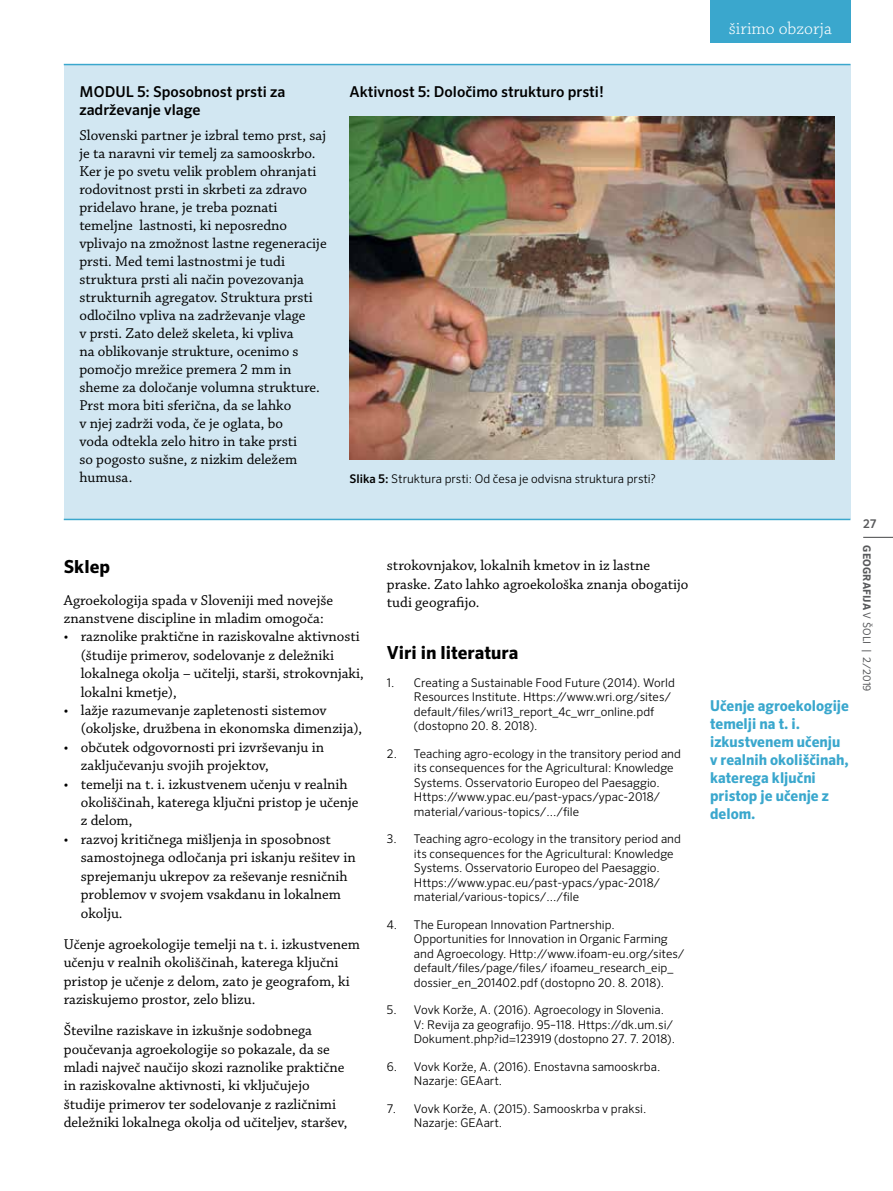
<style>
.page{position:relative;width:893px;height:1191px;background:#fff}
.page>*{position:absolute;margin:0;border:0;box-sizing:border-box;transform-origin:0 0}
.t1{font:700 18px "Sero Pro";color:#000}
.t2{font:300 18px "Chaparral Pro";color:#fff}
.t3{font:15px/18.5px "Chaparral Pro";color:#000}
.t4{font:700 15px/18px "Sero Pro";color:#3aa7cd;scale:.96 1}
.t5{font:500 15px/18px "Sero Pro";color:#000}
.t6{font:300 12px/14.5px "Sero Pro";color:#000}
.t7{font:500 12px "Sero Pro";color:#58595b}
.t8{font:10.5px "Sero Pro";letter-spacing:.005em;color:#58595b}
.s1{font-weight:500}
.s2{font-weight:700}
</style>
<div class="page">
<div style="left:64px;top:64px;width:786px;height:455px;background:#d2e7f2"></div>
<hr style="left:64px;top:519px;width:786px;height:1px;background:#3aa7cd">
<hr style="left:64px;top:64px;width:786px;height:1px;background:#3aa7cd">
<img style="left:350px;top:117px;width:485px;height:342px">
<hr style="left:863px;top:537px;width:30px;height:1px;background:#58595b">
<div style="left:710px;top:0;width:141px;height:43px;background:#3aa7cd"></div>
<p class="t5" style="left:79px;top:83px;width:208px;text-indent:58px">5: Sposobnost prsti za zadrževanje vlage</p>
<p class="t3" style="left:79px;top:126px;width:249px;line-height:18px">Slovenski partner je izbral temo prst, saj je ta naravni vir temelj za samooskrbo.<br>Ker je po svetu velik problem ohranjati rodovitnost prsti in skrbeti za zdravo pridelavo hrane, je treba poznati temeljne lastnosti, ki neposredno vplivajo na zmožnost lastne regeneracije prsti. Med temi lastnostmi je tudi struktura prsti ali način povezovanja strukturnih agregatov. Struktura prsti odločilno vpliva na zadrževanje vlage<br>v prsti. Zato delež skeleta, ki vpliva<br>na oblikovanje strukture, ocenimo s pomočjo mrežice premera 2 mm in sheme za določanje volumna strukture.<br>Prst mora biti sferična, da se lahko<br>v njej zadrži voda, če je oglata, bo<br>voda odtekla zelo hitro in take prsti<br>so pogosto sušne, z nizkim deležem humusa.</p>
<p class="t5" style="left:79px;top:83px;width:26px">Modul</p>
<p class="t5" style="left:350px;top:83px;width:256px">Aktivnost 5: Določimo strukturo prsti!</p>
<p class="t6" style="left:350px;top:471px;width:308px"><span class="s1">Slika 5:</span> Struktura prsti: Od česa je odvisna struktura prsti?</p>
<p class="t1" style="left:64px;top:556px;width:48px">Sklep</p>
<p class="t3" style="left:64px;top:591px;width:271px">Agroekologija spada v Sloveniji med novejše znanstvene discipline in mladim omogoča:</p>
<p class="t3" style="left:81px;top:628px;width:285px;text-indent:-17px">• raznolike praktične in raziskovalne aktivnosti (študije primerov, sodelovanje z deležniki lokalnega okolja – učitelji, starši, strokovnjaki, lokalni kmetje),</p>
<p class="t3" style="left:81px;top:701px;width:283px;text-indent:-17px">• lažje razumevanje zapletenosti sistemov (okoljske, družbena in ekonomska dimenzija),</p>
<p class="t3" style="left:81px;top:738px;width:245px;text-indent:-17px">• občutek odgovornosti pri izvrševanju in zaključevanju svojih projektov,</p>
<p class="t3" style="left:81px;top:775px;width:279px;text-indent:-17px">• temelji na t. i. izkustvenem učenju v realnih okoliščinah, katerega ključni pristop je učenje z delom,</p>
<p class="t3" style="left:81px;top:830px;width:276px;text-indent:-17px">• razvoj kritičnega mišljenja in sposobnost samostojnega odločanja pri iskanju rešitev in sprejemanju ukrepov za reševanje resničnih problemov v svojem vsakdanu in lokalnem okolju.</p>
<p class="t3" style="left:64px;top:935px;width:298px">Učenje agroekologije temelji na t. i. izkustvenem učenju v realnih okoliščinah, katerega ključni pristop je učenje z delom, zato je geografom, ki raziskujemo prostor, zelo blizu.</p>
<p class="t3" style="left:64px;top:1021px;width:285px">Številne raziskave in izkušnje sodobnega poučevanja agroekologije so pokazale, da se mladi največ naučijo skozi raznolike praktične in raziskovalne aktivnosti, ki vključujejo študije primerov ter sodelovanje z različnimi deležniki lokalnega okolja od učiteljev, staršev,</p>
<p class="t3" style="left:387px;top:557px;width:303px">strokovnjakov, lokalnih kmetov in iz lastne praske. Zato lahko agroekološka znanja obogatijo tudi geografijo.</p>
<p class="t1" style="left:387px;top:642px;width:133px">Viri in literatura</p>
<p class="t6" style="left:414px;top:675px;width:263px;text-indent:-27px">1. Creating a Sustainable Food Future (2014). World Resources I nstitute. Https://www.wri.org/sites/ default/files/wri13_report_4c_wrr_online.pdf (dostopno 20. 8. 2018).</p>
<p class="t6" style="left:414px;top:746px;width:268px;text-indent:-27px">2. Teaching agro-ecology in the transitory period and its consequences for the Agricultural: Knowledge Systems. Osservatorio Europeo del Paesaggio.<br>Https://www.ypac.eu/past-ypacs/ypac-2018/ material/various-topics/.../file</p>
<p class="t6" style="left:414px;top:831px;width:268px;text-indent:-27px">3. Teaching agro-ecology in the transitory period and its consequences for the Agricultural: Knowledge Systems. Osservatorio Europeo del Paesaggio.<br>Https://www.ypac.eu/past-ypacs/ypac-2018/ material/various-topics/.../file</p>
<p class="t6" style="left:414px;top:917px;width:272px;text-indent:-27px">4. The European I nnovation Partnership.<br>Opportunities for I nnovation in Organic Farming and Agroecology. Http://www.ifoam-eu.org/sites/ default/files/page/files/ ifoameu_research_eip_ dossier_en_201402.pdf (dostopno 20. 8. 2018).</p>
<p class="t6" style="left:414px;top:1002px;width:263px;text-indent:-27px">5. Vovk Korže, A. (2016). Agroecology in Slovenia.<br>V: Revija za geografijo. 95–118. Https://dk.um.si/<br>Dokument.php?id=123919 (dostopno 27. 7. 2018).</p>
<p class="t6" style="left:414px;top:1059px;width:248px;text-indent:-27px">6. Vovk Korže, A. (2016). Enostavna samooskrba.<br>Nazarje: GEAart.</p>
<p class="t6" style="left:414px;top:1100px;width:234px;text-indent:-27px">7. Vovk Korže, A. (2015). Samooskrba v praksi.<br>Nazarje: GEAart.</p>
<p class="t2" style="left:729px;top:18px;width:105px">širimo obzorja</p>
<p class="t4" style="left:710px;top:697px;width:146px">Učenje agroekologije temelji na t. i. izkustvenem učenju v realnih okoliščinah, katerega ključni pristop je učenje z delom.</p>
<p class="t7" style="left:863px;top:516px;width:15px">27</p>
<p class="t8" style="left:873px;top:545px;width:148px;rotate:90deg"><span class="s2">Geografija</span> v šoli | 2/2019</p>
</div>
